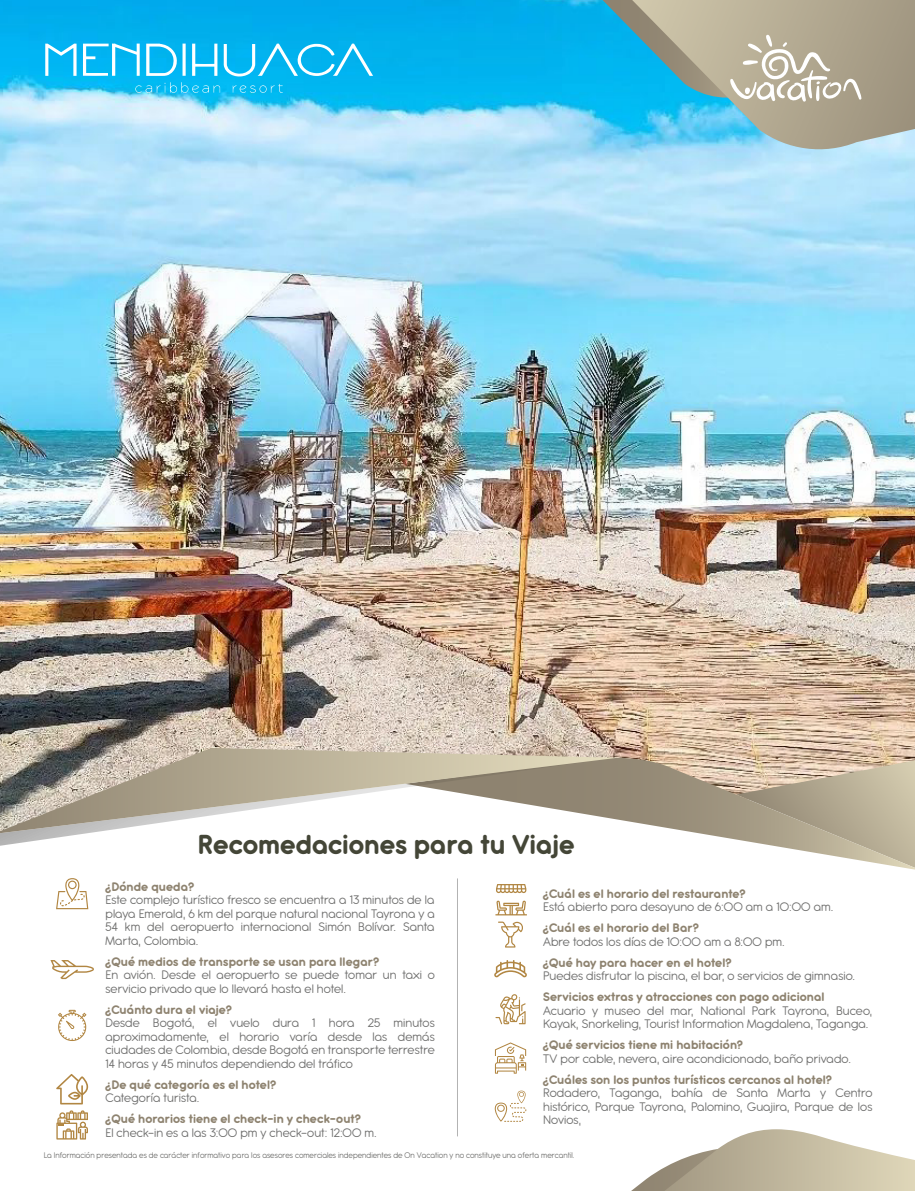
<style>
.page{position:relative;width:915px;height:1191px;background:#fff}
.page>*{position:absolute;margin:0;border:0;box-sizing:border-box;transform-origin:0 0}
.t1{font:700 30px "Antipasto Pro";color:#444637}
.t2{font:13.5px/13.5px "Antipasto Pro";letter-spacing:.005em;color:#6f6f6e;text-align:justify}
.t3{font:700 13.5px "Antipasto Pro";letter-spacing:.005em;color:#8e8370}
.t4{font:9px "Antipasto Pro";color:#70706e;scale:.96 1}
</style>
<div class="page">
<svg style="left:56px;top:878px;width:32px;height:31px"></svg>
<svg style="left:50px;top:960px;width:44px;height:19px"></svg>
<svg style="left:58px;top:1009px;width:28px;height:32px"></svg>
<svg style="left:56px;top:1074px;width:32px;height:30px"></svg>
<svg style="left:56px;top:1110px;width:32px;height:29px"></svg>
<svg style="left:496px;top:884px;width:30px;height:9px"></svg>
<svg style="left:495px;top:900px;width:31px;height:15px"></svg>
<svg style="left:498px;top:921px;width:25px;height:26px"></svg>
<svg style="left:494px;top:960px;width:32px;height:17px"></svg>
<svg style="left:495px;top:994px;width:30px;height:30px"></svg>
<svg style="left:494px;top:1042px;width:32px;height:31px"></svg>
<svg style="left:494px;top:1090px;width:32px;height:32px"></svg>
<img style="left:0;top:0;width:914px;height:757px">
<svg style="left:631px;top:1129px;width:283px;height:62px"></svg>
<svg style="left:632px;top:0;width:282px;height:155px;background:#90b3b5"></svg>
<svg style="left:617px;top:757px;width:297px;height:112px"></svg>
<svg style="left:0;top:833px;width:88px;height:13px"></svg>
<svg style="left:0;top:748px;width:617px;height:85px"></svg>
<hr style="left:457px;top:878px;width:1px;height:258px;background:#b3b3b3">
<svg style="left:602px;top:0;width:259px;height:102px;background:#93b1ac"></svg>
<svg style="left:45px;top:44px;width:31px;height:32px"></svg>
<svg style="left:83px;top:44px;width:291px;height:49px;background:#2ac1f3"></svg>
<h1 class="t1" style="left:197px;top:826px;width:378px">Recomedaciones para tu Viaje</h1>
<p class="t3" style="left:543px;top:885px;width:204px">¿Cuál es el horario del restaurante?</p>
<p class="t2" style="left:543px;top:901px;width:292px">Está abierto para desayuno de 6:00 am a 10:00 am.</p>
<p class="t3" style="left:543px;top:920px;width:157px">¿Cuál es el horario del Bar?</p>
<p class="t2" style="left:543px;top:935px;width:243px">Abre todos los días de 10:00 am a 8:00 pm.</p>
<p class="t3" style="left:543px;top:954px;width:190px">¿Qué hay para hacer en el hotel?</p>
<p class="t2" style="left:543px;top:970px;width:313px">Puedes disfrutar la piscina, el bar, o servicios de gimnasio.</p>
<p class="t3" style="left:543px;top:989px;width:283px">Servicios extras y atracciones con pago adicional</p>
<p class="t2" style="left:543px;top:1004px;width:330px">Acuario y museo del mar, National Park Tayrona, Buceo,<br>Kayak, Snorkeling, Tourist Information Magdalena, Taganga.</p>
<p class="t3" style="left:543px;top:1037px;width:201px">¿Qué servicios tiene mi habitación?</p>
<p class="t2" style="left:543px;top:1052px;width:309px">TV por cable, nevera, aire acondicionado, baño privado.</p>
<p class="t3" style="left:543px;top:1071px;width:290px">¿Cuáles son los puntos turísticos cercanos al hotel?</p>
<p class="t2" style="left:543px;top:1087px;width:330px">Rodadero, Taganga, bahía de Santa Marta y Centro histórico, Parque Tayrona, Palomino, Guajira, Parque de los Novios,</p>
<p class="t4" style="left:44px;top:1150px;width:554px">La Información presentada es de carácter informativo para los asesores comerciales independientes de On Vacation y no constituye una oferta mercantil.</p>
<p class="t3" style="left:105px;top:878px;width:90px">¿Dónde queda?</p>
<p class="t2" style="left:105px;top:894px;width:330px">Este complejo turístico fresco se encuentra a 13 minutos de la playa Emerald, 6 km del parque natural nacional Tayrona y a 54 km del aeropuerto internacional Simón Bolívar. Santa Marta, Colombia.</p>
<p class="t3" style="left:105px;top:953px;width:275px">¿Qué medios de transporte se usan para llegar?</p>
<p class="t2" style="left:105px;top:969px;width:330px">En avión. Desde el aeropuerto se puede tomar un taxi o servicio privado que lo llevará hasta el hotel.</p>
<p class="t3" style="left:105px;top:1001px;width:128px">¿Cuánto dura el viaje?</p>
<p class="t2" style="left:105px;top:1017px;width:330px">Desde Bogotá, el vuelo dura 1 hora 25 minutos aproximadamente, el horario varía desde las demás ciudades de Colombia, desde Bogotá en transporte terrestre 14 horas y 45 minutos dependiendo del tráfico</p>
<p class="t3" style="left:105px;top:1076px;width:172px">¿De qué categoría es el hotel?</p>
<p class="t2" style="left:105px;top:1092px;width:95px">Categoría turista.</p>
<p class="t3" style="left:105px;top:1111px;width:257px">¿Qué horarios tiene el check-in y check-out?</p>
<p class="t2" style="left:105px;top:1126px;width:273px">El check-in es a las 3:00 pm y check-out: 12:00 m.</p>
</div>
